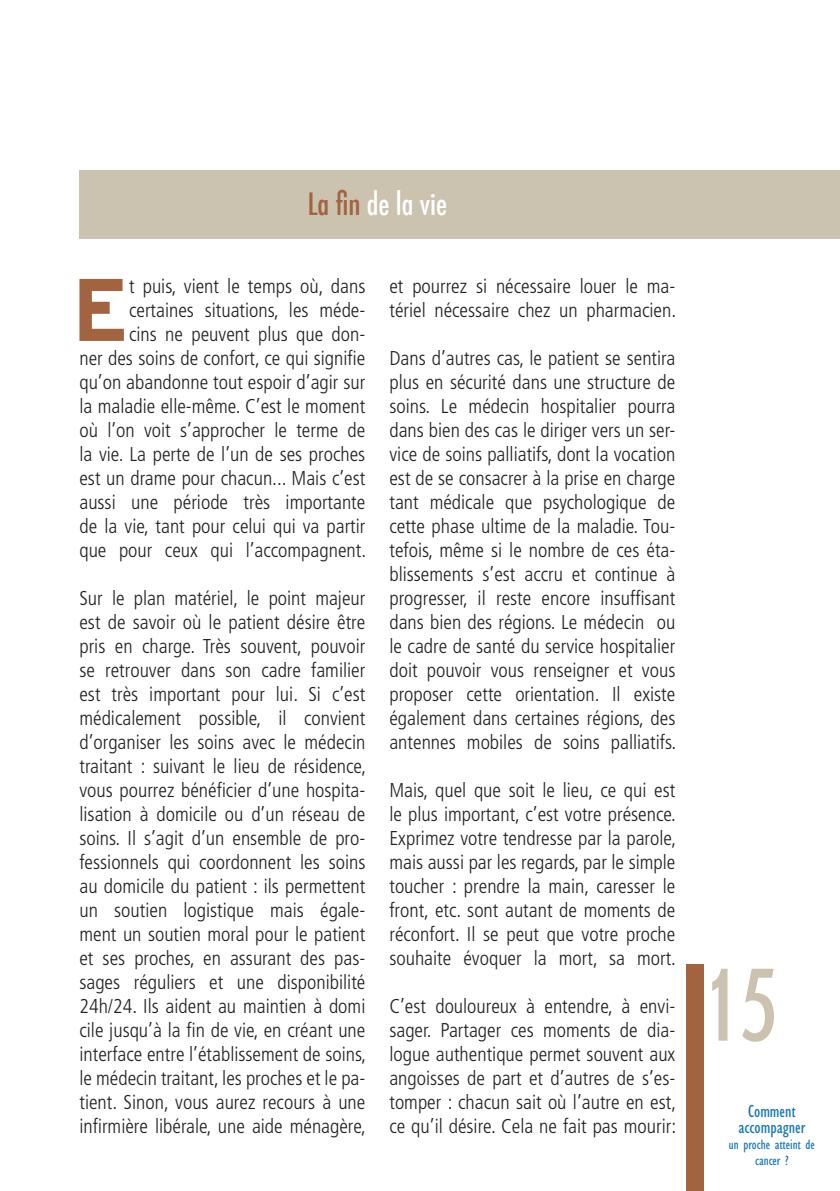
<style>
.page{position:relative;width:840px;height:1191px;background:#fff}
.page>*{position:absolute;margin:0;border:0;box-sizing:border-box;transform-origin:0 0}
.t1{font:300 condensed 100px "AT Erbar";color:#cbc2b0}
.t2{font:700 88.6px "Interstate";color:#a26340}
.t3{font:500 condensed 30px "Futura";color:#fff}
.t4{font:300 condensed 20px/24px "Frutiger";color:#231f20;text-align:justify}
.t5{font:condensed 18px/16px "Gill Sans";color:#1877b0;text-align:center}
.t6{font:condensed 14px/16px "Gill Sans";color:#1877b0;text-align:center}
.s1{color:#a26340}
</style>
<div class="page">
<div style="left:79px;top:170px;width:760px;height:68px;background:#cbc2b0"></div>
<div style="left:686px;top:964px;width:17px;height:227px;background:#a26340"></div>
<h3 class="t3" style="left:307px;top:185px;width:141px"><span class="s1">La fin</span> de la vie</h3>
<p class="t4" style="left:79px;top:274px;width:288px;text-align:right">t puis, vient le temps où, dans certaines situations, les méde-<br>cins ne peuvent plus que don-<br>ner des soins de confort, ce qui signifie qu’on abandonne tout espoir d’agir sur la maladie elle-même. C’est le moment où l’on voit s’approcher le terme de la vie. La perte de l’un de ses proches est un drame pour chacun... Mais c’est aussi une période très importante de la vie, tant pour celui qui va partir que pour ceux qui l’accompagnent.</p>
<p class="t4" style="left:79px;top:586px;width:288px">Sur le plan matériel, le point majeur est de savoir où le patient désire être pris en charge. Très souvent, pouvoir se retrouver dans son cadre familier est très important pour lui. Si c’est médicalement possible, il convient d’organiser les soins avec le médecin traitant : suivant le lieu de résidence, vous pourrez bénéficier d’une hospita&shy;lisation à domicile ou d’un réseau de soins. Il s’agit d’un ensemble de pro&shy;fessionnels qui coordonnent les soins au domicile du patient : ils permettent un soutien logistique mais égale&shy;ment un soutien moral pour le patient et ses proches, en assurant des pas&shy;sages réguliers et une disponibilité 24h/24. Ils aident au maintien à domi cile jusqu’à la fin de vie, en créant une interface entre l’établissement de soins, le médecin traitant, les proches et le pa&shy;tient. Sinon, vous aurez recours à une infirmière libérale, une aide ménagère,</p>
<h2 class="t2" style="left:71px;top:260px;width:59px">E</h2>
<p class="t4" style="left:389px;top:274px;width:288px">et pourrez si nécessaire louer le ma&shy;tériel nécessaire chez un pharmacien.</p>
<p class="t4" style="left:389px;top:346px;width:288px">Dans d’autres cas, le patient se sentira plus en sécurité dans une structure de soins. Le médecin hospitalier pourra dans bien des cas le diriger vers un ser&shy;vice de soins palliatifs, dont la vocation est de se consacrer à la prise en charge tant médicale que psychologique de cette phase ultime de la maladie. Tou&shy;tefois, même si le nombre de ces éta&shy;blissements s’est accru et continue à progresser, il reste encore insuffisant dans bien des régions. Le médecin ou le cadre de santé du service hospitalier doit pouvoir vous renseigner et vous proposer cette orientation. Il existe également dans certaines régions, des antennes mobiles de soins palliatifs.</p>
<p class="t4" style="left:389px;top:778px;width:288px">Mais, quel que soit le lieu, ce qui est le plus important, c’est votre présence.<br>Exprimez votre tendresse par la parole, mais aussi par les regards, par le simple toucher : prendre la main, caresser le front, etc. sont autant de moments de réconfort. Il se peut que votre proche souhaite évoquer la mort, sa mort.</p>
<p class="t4" style="left:389px;top:994px;width:288px">C’est douloureux à entendre, à envi&shy;sager. Partager ces moments de dia&shy;logue authentique permet souvent aux angoisses de part et d’autres de s’es&shy;tomper : chacun sait où l’autre en est, ce qu’il désire. Cela ne fait pas mourir:</p>
<h1 class="t1" style="left:703px;top:944px;width:75px">15</h1>
<p class="t5" style="left:738px;top:1103px;width:68px">Comment accompagner</p>
<p class="t6" style="left:728px;top:1136px;width:87px">un proche atteint de cancer ?</p>
</div>
